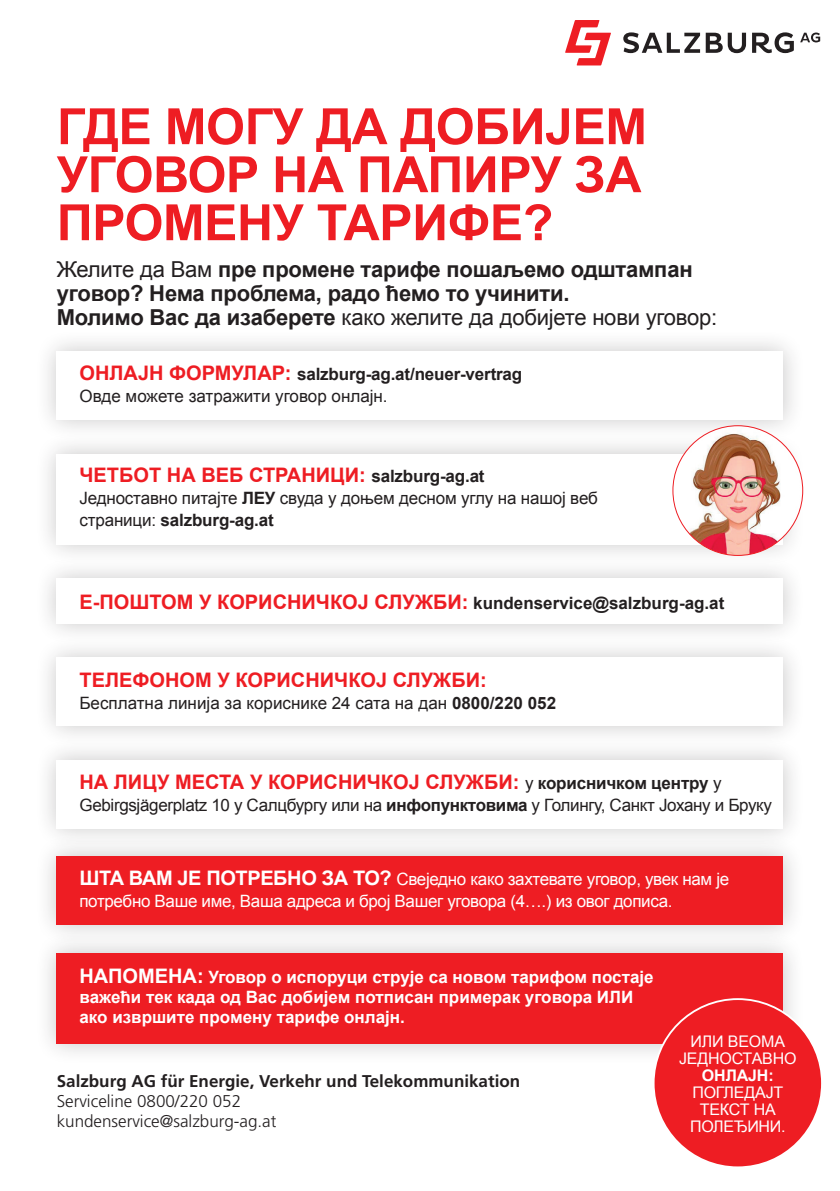
<style>
.page{position:relative;width:840px;height:1191px;background:#fff}
.page>*{position:absolute;margin:0;border:0;box-sizing:border-box;transform-origin:0 0}
.t1{font:700 50px/48px "Arial";letter-spacing:-.01em;color:#ee1d23;text-align:justify}
.t2{font:700 22px/24px "Arial";letter-spacing:-.01em;color:#231f20}
.t3{font:700 20px "Arial";color:#ee1d23}
.t4{font:17px/22px "Arial";letter-spacing:-.01em;color:#231f20}
.t5{font:700 17px/20px "Arial";color:#fff}
.t6{font:17px/22px "Arial";letter-spacing:-.02em;color:#fff}
.t7{font:700 17px "Arial";color:#231f20}
.t8{font:300 17px/20px "Frutiger LT Std";color:#231f20}
.t9{font:700 17px "Frutiger LT Std";color:#231f20}
.t10{font:16px/17px "Arial";letter-spacing:-.01em;color:#fff;text-align:center}
.t11{font:700 16px "Arial";letter-spacing:-.01em;color:#fff}
.s1{font-weight:400}
.s2{font-weight:700;font-size:20px;color:#ee1d23}
.s3{font-weight:700}
.s4{font-size:17px;color:#231f20}
.s5{font-size:20px;color:#ee1d23}
.s6{font-weight:400;font-size:17px;color:#231f20}
.s7{font-weight:700;font-size:20px}
.s8{font-size:20px}
</style>
<div class="page">
<svg style="left:565px;top:20px;width:256px;height:46px"></svg>
<div style="left:34px;top:556px;width:771px;height:90px;background:#231f20;opacity:.25"></div>
<div style="left:57px;top:578px;width:725px;height:46px;background:#fff"></div>
<div style="left:35px;top:636px;width:770px;height:112px;background:#231f20;opacity:.25"></div>
<div style="left:57px;top:658px;width:725px;height:68px;background:#fff"></div>
<div style="left:34px;top:737px;width:771px;height:113px;background:#231f20;opacity:.25"></div>
<div style="left:57px;top:760px;width:725px;height:68px;background:#fff"></div>
<div style="left:35px;top:834px;width:770px;height:112px;background:#231f20;opacity:.25"></div>
<div style="left:57px;top:856px;width:725px;height:68px;background:#ee1d23"></div>
<div style="left:34px;top:930px;width:771px;height:135px;background:#231f20;opacity:.25"></div>
<div style="left:57px;top:952px;width:725px;height:91px;background:#ee1d23"></div>
<div style="left:653px;top:999px;width:168px;height:168px;background:#ee1d23;border-radius:50%"></div>
<div style="left:35px;top:329px;width:770px;height:113px;background:#231f20;opacity:.25"></div>
<div style="left:57px;top:351px;width:725px;height:69px;background:#fff"></div>
<div style="left:35px;top:431px;width:770px;height:136px;background:#231f20;opacity:.25"></div>
<div style="left:57px;top:454px;width:725px;height:90px;background:#fff"></div>
<img style="left:672px;top:426px;width:130px;height:129px;border-radius:65px">
<h1 class="t1" style="left:57px;top:104px;width:591px">ГДЕ МОГУ ДА ДОБИЈЕМ УГОВОР НА ПАПИРУ ЗА ПРОМЕНУ ТАРИФЕ?</h1>
<p class="t2" style="left:57px;top:258px;width:661px"><span class="s1">Желите да Вам</span> пре промене тарифе пошаљемо одштампан уговор? Нема проблема, радо ћемо то учинити.<br>Молимо Вас да изаберете <span class="s1">како желите да добијете нови уговор:</span></p>
<p class="t4" style="left:79px;top:363px;width:444px"><span class="s2">ОНЛАЈН ФОРМУЛАР:</span> <span class="s3">salzburg-ag.at/neuer-vertrag<br></span>Овде можете затражити уговор онлајн.</p>
<p class="t3" style="left:79px;top:462px;width:406px">ЧЕТБОТ НА ВЕБ СТРАНИЦИ: <span class="s4">salzburg-ag.at</span></p>
<p class="t4" style="left:79px;top:487px;width:519px">Једноставно питајте <span class="s3">ЛЕУ</span> свуда у доњем десном углу на нашој веб страници: <span class="s3">salzburg-ag.at</span></p>
<p class="t7" style="left:79px;top:591px;width:646px"><span class="s5">Е-ПОШТОМ У КОРИСНИЧКОЈ СЛУЖБИ:</span> kundenservice@salzburg-ag.at</p>
<p class="t3" style="left:79px;top:666px;width:408px">ТЕЛЕФОНОМ У КОРИСНИЧКОЈ СЛУЖБИ:</p>
<p class="t4" style="left:79px;top:692px;width:478px">Бесплатна линија за кориснике 24 сата на дан <span class="s3">0800/220 052</span></p>
<p class="t3" style="left:79px;top:768px;width:643px">НА ЛИЦУ МЕСТА У КОРИСНИЧКОЈ СЛУЖБИ: <span class="s6">у</span> <span class="s4">корисничком центру</span> <span class="s6">у</span></p>
<p class="t4" style="left:79px;top:794px;width:693px">Gebirgsjägerplatz 10 у Салцбургу или на <span class="s3">инфопунктовима</span> у Голингу, Санкт Јохану и Бруку</p>
<p class="t6" style="left:79px;top:868px;width:651px"><span class="s7">ШТА ВАМ ЈЕ ПОТРЕБНО ЗА ТО?</span> Свеједно како захтевате уговор, увек нам је потребно Ваше име, Ваша адреса и број Вашег уговора (4….) из овог дописа.</p>
<p class="t5" style="left:79px;top:967px;width:575px"><span class="s8">НАПОМЕНА:</span> Уговор о испоруци струје са новом тарифом постаје важећи тек када од Вас добијем потписан примерак уговора ИЛИ ако извршите промену тарифе онлајн.</p>
<p class="t9" style="left:57px;top:1071px;width:464px">Salzburg AG für Energie, Verkehr und Telekommunikation</p>
<p class="t8" style="left:57px;top:1091px;width:221px">Serviceline 0800/220 052 kundenservice@salzburg-ag.at</p>
<p class="t10" style="left:678px;top:1032px;width:119px">ИЛИ ВЕОМА<br>ЈЕДНОСТАВНО</p>
<p class="t11" style="left:701px;top:1064px;width:73px">ОНЛАЈН:</p>
<p class="t10" style="left:689px;top:1083px;width:97px">ПОГЛЕДАЈТ<br>ТЕКСТ НА<br>ПОЛЕЂИНИ.</p>
</div>
